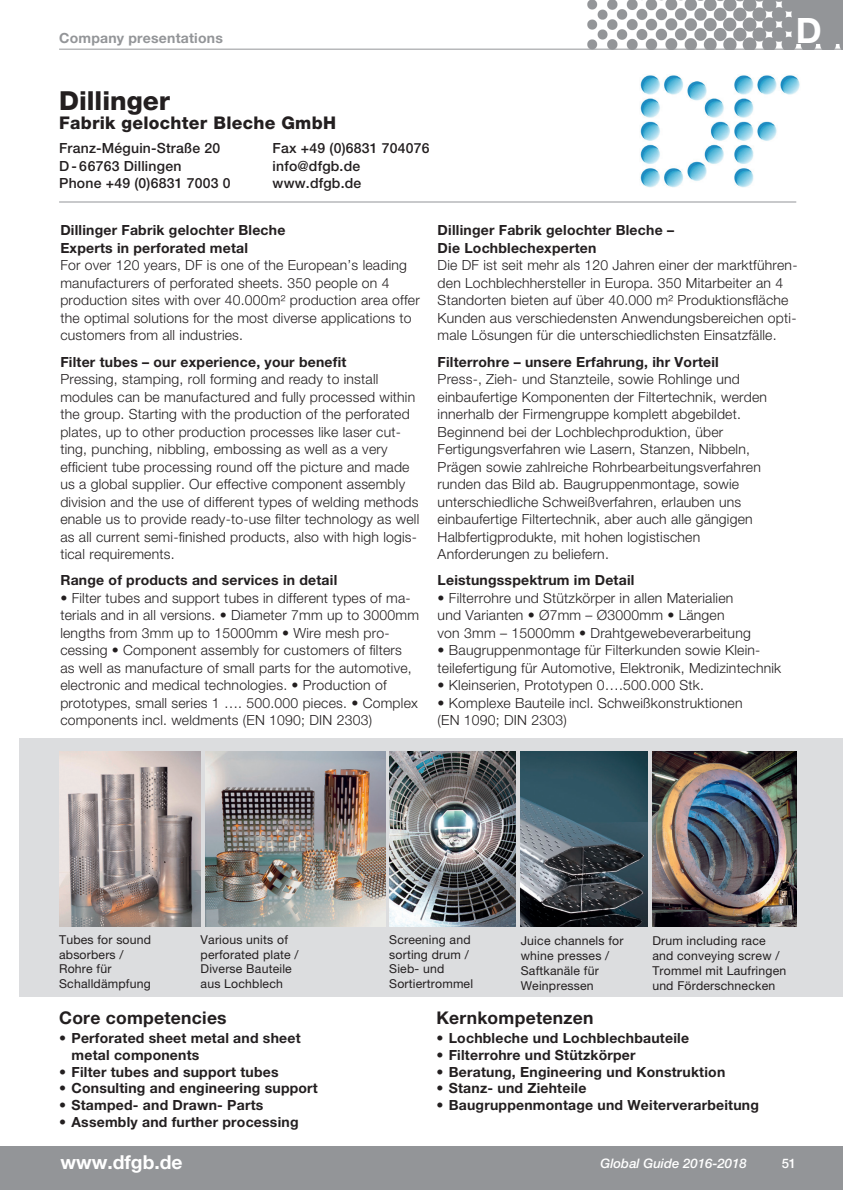
<style>
.page{position:relative;width:843px;height:1190px;background:#fff}
.page>*{position:absolute;margin:0;border:0;box-sizing:border-box;transform-origin:0 0}
.t1{font:700 35px "Helvetica Neue LT Std";color:#fff}
.t2{font:800 26.25px "Helvetica Neue LT Std";color:#231f20}
.t3{font:700 19.25px "Helvetica Neue LT Std";color:#fff}
.t4{font:700 17.5px "Helvetica Neue LT Std";letter-spacing:.015em;color:#231f20}
.t5{font:800 17.5px "Helvetica Neue LT Std";letter-spacing:.015em;color:#231f20}
.t6{font:300 14px/17.5px "Helvetica Neue LT Std";letter-spacing:.015em;color:#231f20}
.t7{font:700 14px/17.5px "Helvetica Neue LT Std";letter-spacing:.015em;color:#231f20}
.t8{font:500 14px/17.5px "Helvetica Neue LT Std";letter-spacing:.015em;color:#231f20}
.t9{font:700 14px "Helvetica Neue LT Std";letter-spacing:.015em;color:#939598}
.t10{font:italic 500 13.12px "Helvetica Neue LT Std";color:#fff}
.t11{font:500 13.12px "Helvetica Neue LT Std";color:#fff}
.t12{font:12.25px/14.9px "Helvetica Neue LT Std";letter-spacing:.015em;color:#231f20}
.s1{font-weight:700}
</style>
<div class="page">
<div style="left:19px;top:739px;width:823px;height:258px;background:#dcdddf"></div>
<div style="left:0;top:1145px;width:842px;height:45px;background:#939598"></div>
<hr style="left:59px;top:202px;width:737px;height:1px;background:#939598">
<img style="left:587px;top:0;width:255px;height:49px">
<hr style="left:59px;top:49px;width:783px;height:1px;background:#939598">
<div style="left:793px;top:0;width:49px;height:44px;background:#939598"></div>
<img style="left:640px;top:75px;width:160px;height:112px">
<img style="left:59px;top:751px;width:141px;height:175px">
<img style="left:205px;top:751px;width:180px;height:175px">
<img style="left:389px;top:751px;width:126px;height:175px">
<img style="left:520px;top:751px;width:127px;height:175px">
<img style="left:652px;top:751px;width:144px;height:175px">
<p class="t9" style="left:59px;top:33px;width:165px">Company presentations</p>
<h1 class="t1" style="left:795px;top:18px;width:27px">D</h1>
<h2 class="t2" style="left:59px;top:91px;width:112px">Dillinger</h2>
<p class="t5" style="left:59px;top:117px;width:278px">Fabrik gelochter Bleche GmbH</p>
<p class="t8" style="left:272px;top:141px;width:159px">Fax +49 (0)6831 704076 info@dfgb.de www.dfgb.de</p>
<p class="t8" style="left:59px;top:141px;width:173px">Franz-Méguin-Straße 20<br>D - 66763 Dillingen<br>Phone +49 (0)6831 7003 0</p>
<p class="t7" style="left:60px;top:223px;width:226px">Dillinger Fabrik gelochter Bleche<br>Experts in perforated metal</p>
<p class="t6" style="left:60px;top:258px;width:361px">For over 120 years, DF is one of the European’s leading manufacturers of perforated sheets. 350 people on 4 production sites with over 40.000m² production area offer the optimal solutions for the most diverse applications to customers from all industries.</p>
<p class="t7" style="left:60px;top:354px;width:288px">Filter tubes – our experience, your benefit</p>
<p class="t6" style="left:60px;top:372px;width:360px">Pressing, stamping, roll forming and ready to install modules can be manufactured and fully processed within the group. Starting with the production of the perforated plates, up to other production processes like laser cut&shy;ting, punching, nibbling, embossing as well as a very efficient tube processing round off the picture and made us a global supplier. Our effective component assembly division and the use of different types of welding methods enable us to provide ready-to-use filter technology as well as all current semi-finished products, also with high logis&shy;tical requirements.</p>
<p class="t7" style="left:60px;top:573px;width:278px">Range of products and services in detail</p>
<p class="t6" style="left:60px;top:590px;width:360px"><span class="s1">•</span> Filter tubes and support tubes in different types of ma&shy;terials and in all versions. <span class="s1">•</span> Diameter 7mm up to 3000mm lengths from 3mm up to 15000mm <span class="s1">•</span> Wire mesh pro&shy;cessing <span class="s1">•</span> Component assembly for customers of filters as well as manufacture of small parts for the automotive, electronic and medical technologies. <span class="s1">•</span> Production of prototypes, small series 1 …. 500.000 pieces. <span class="s1">•</span> Complex components incl. weldments (EN 1090; DIN 2303)</p>
<p class="t7" style="left:437px;top:223px;width:238px">Dillinger Fabrik gelochter Bleche –<br>Die Lochblechexperten</p>
<p class="t6" style="left:437px;top:258px;width:361px">Die DF ist seit mehr als 120 Jahren einer der marktführen&shy;den Lochblechhersteller in Europa. 350 Mitarbeiter an 4<br>Standorten bieten auf über 40.000 m² Produktionsfläche Kunden aus verschiedensten Anwendungsbereichen opti&shy;male Lösungen für die unterschiedlichsten Einsatzfälle.</p>
<p class="t7" style="left:437px;top:354px;width:283px">Filterrohre – unsere Erfahrung, ihr Vorteil</p>
<p class="t6" style="left:437px;top:372px;width:331px">Press-, Zieh- und Stanzteile, sowie Rohlinge und einbaufertige Komponenten der Filtertechnik, werden innerhalb der Firmengruppe komplett abgebildet.<br>Beginnend bei der Lochblechproduktion, über Fertigungsverfahren wie Lasern, Stanzen, Nibbeln, Prägen sowie zahlreiche Rohrbearbeitungsverfahren runden das Bild ab. Baugruppenmontage, sowie unterschiedliche Schweißverfahren, erlauben uns einbaufertige Filtertechnik, aber auch alle gängigen Halbfertigprodukte, mit hohen logistischen Anforderungen zu beliefern.</p>
<p class="t7" style="left:437px;top:573px;width:198px">Leistungsspektrum im Detail</p>
<p class="t6" style="left:437px;top:590px;width:315px"><span class="s1">•</span> Filterrohre und Stützkörper in allen Materialien und Varianten <span class="s1">•</span> Ø7mm – Ø3000mm <span class="s1">•</span> Längen<br>von 3mm – 15000mm <span class="s1">•</span> Drahtgewebeverarbeitung</p>
<p class="t6" style="left:437px;top:643px;width:345px"><span class="s1">•</span> Baugruppenmontage für Filterkunden sowie Klein&shy;teilefertigung für Automotive, Elektronik, Medizintechnik</p>
<p class="t6" style="left:437px;top:678px;width:268px"><span class="s1">•</span> Kleinserien, Prototypen 0….500.000 Stk.</p>
<p class="t6" style="left:437px;top:695px;width:306px"><span class="s1">•</span> Komplexe Bauteile incl. Schweißkonstruktionen (EN 1090; DIN 2303)</p>
<p class="t12" style="left:59px;top:933px;width:93px">Tubes for sound absorbers /<br>Rohre für<br>Schalldämpfung</p>
<p class="t12" style="left:200px;top:933px;width:99px">Various units of perforated plate /<br>Diverse Bauteile aus Lochblech</p>
<p class="t12" style="left:389px;top:933px;width:85px">Screening and sorting drum /<br>Sieb- und<br>Sortiertrommel</p>
<p class="t12" style="left:520px;top:934px;width:104px">Juice channels for whine presses /<br>Saftkanäle für<br>Weinpressen</p>
<p class="t12" style="left:652px;top:934px;width:135px">Drum including race and conveying screw /<br>Trommel mit Laufringen und Förderschnecken</p>
<p class="t4" style="left:59px;top:1011px;width:169px">Core competencies</p>
<p class="t7" style="left:71px;top:1031px;width:230px;line-height:16.6px;text-indent:-12px">• Perforated sheet metal and sheet metal components</p>
<p class="t7" style="left:59px;top:1064px;width:221px">• Filter tubes and support tubes</p>
<p class="t7" style="left:59px;top:1081px;width:260px">• Consulting and engineering support</p>
<p class="t7" style="left:59px;top:1097px;width:206px">• Stamped- and Drawn- Parts</p>
<p class="t7" style="left:59px;top:1114px;width:241px">• Assembly and further processing</p>
<h3 class="t3" style="left:60px;top:1155px;width:124px">www.dfgb.de</h3>
<p class="t4" style="left:436px;top:1011px;width:158px">Kernkompetenzen</p>
<p class="t7" style="left:436px;top:1031px;width:254px">• Lochbleche und Lochblechbauteile</p>
<p class="t7" style="left:436px;top:1047px;width:201px">• Filterrohre und Stützkörper</p>
<p class="t7" style="left:436px;top:1064px;width:290px">• Beratung, Engineering und Konstruktion</p>
<p class="t7" style="left:436px;top:1081px;width:151px">• Stanz- und Ziehteile</p>
<p class="t7" style="left:436px;top:1097px;width:324px">• Baugruppenmontage und Weiterverarbeitung</p>
<p class="t10" style="left:600px;top:1159px;width:148px">Global Guide 2016-2018</p>
<p class="t11" style="left:781px;top:1159px;width:16px">51</p>
</div>
